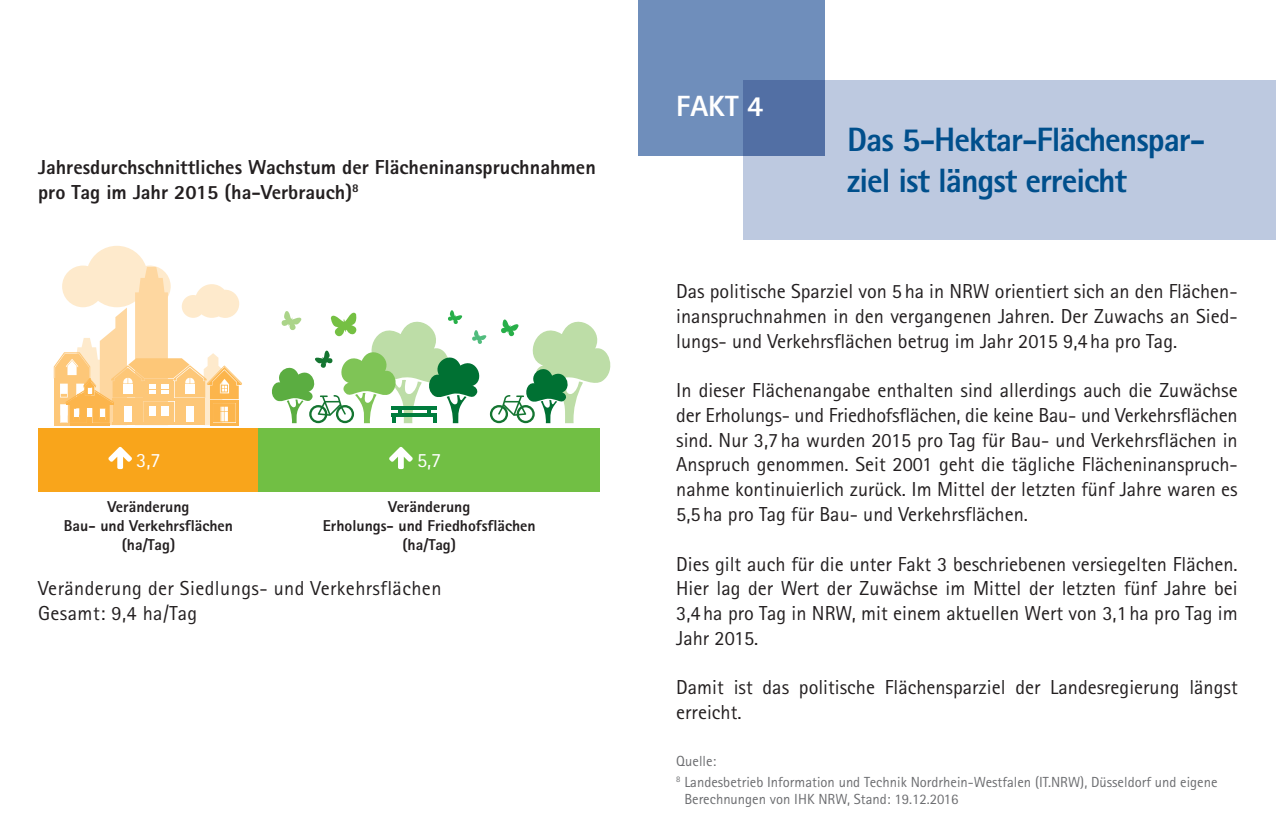
<style>
.page{position:relative;width:1276px;height:830px;background:#fff}
.page>*{position:absolute;margin:0;border:0;box-sizing:border-box;transform-origin:0 0}
.t1{font:800 33.75px/40.5px "Rotis Sans Serif Pro";letter-spacing:-.03em;color:#004f8c}
.t2{font:800 29.25px "Rotis Sans Serif Pro";color:#fff}
.t3{font:20.25px/24.8px "Rotis Sans Serif Pro";color:#231f20;text-align:justify}
.t4{font:800 20.25px/24.8px "Rotis Sans Serif Pro";color:#231f20}
.t5{font:20.25px/24.8px "Rotis Sans Serif Pro";letter-spacing:.02em;color:#231f20}
.t6{font:20.25px "Rotis Sans Serif Pro";color:#fff}
.t7{font:800 15.75px/18.9px "Rotis Sans Serif Pro";color:#231f20;text-align:center}
.t8{font:14.62px/20.7px "Rotis Sans Serif Pro";color:#6c6d70}
</style>
<div class="page">
<div style="left:742px;top:80px;width:534px;height:159px;background:#bdc9e0"></div>
<svg style="left:638px;top:0;width:186px;height:156px;background:#6887b6"></svg>
<div style="left:258px;top:428px;width:341px;height:63px;background:#71bf44"></div>
<div style="left:38px;top:428px;width:220px;height:63px;background:#f9a51b"></div>
<svg style="left:54px;top:246px;width:188px;height:179px"></svg>
<svg style="left:272px;top:310px;width:339px;height:113px"></svg>
<svg style="left:108px;top:446px;width:24px;height:23px"></svg>
<svg style="left:389px;top:447px;width:24px;height:22px"></svg>
<p class="t4" style="left:38px;top:155px;width:559px">Jahresdurchschnittliches Wachstum der Flächeninanspruchnahmen pro Tag im Jahr 2015 (ha-Verbrauch)<sup>8</sup></p>
<p class="t6" style="left:136px;top:448px;width:26px">3,7</p>
<p class="t6" style="left:417px;top:448px;width:26px">5,7</p>
<p class="t7" style="left:323px;top:497px;width:214px">Veränderung<br>Erholungs- und Friedhofsflächen (ha/Tag)</p>
<p class="t7" style="left:64px;top:497px;width:171px">Veränderung<br>Bau- und Verkehrsflächen (ha/Tag)</p>
<p class="t5" style="left:38px;top:576px;width:405px">Veränderung der Siedlungs- und Verkehrsflächen<br>Gesamt: 9,4 ha/Tag</p>
<h2 class="t2" style="left:676px;top:87px;width:89px">FAKT 4</h2>
<h1 class="t1" style="left:847px;top:119px;width:360px">Das 5-Hektar-Flächenspar&shy;ziel ist längst erreicht</h1>
<p class="t3" style="left:676px;top:279px;width:563px">Das politische Sparziel von 5 ha in NRW orientiert sich an den Flächen&shy;inanspruchnahmen in den vergangenen Jahren. Der Zuwachs an Sied&shy;lungs- und Verkehrsflächen betrug im Jahr 2015 9,4 ha pro Tag.</p>
<p class="t3" style="left:676px;top:378px;width:563px">In dieser Flächenangabe enthalten sind allerdings auch die Zuwächse der Erholungs- und Friedhofsflächen, die keine Bau- und Verkehrsflächen sind. Nur 3,7 ha wurden 2015 pro Tag für Bau- und Verkehrsflächen in Anspruch genommen. Seit 2001 geht die tägliche Flächeninanspruch&shy;nahme kontinuierlich zurück. Im Mittel der letzten fünf Jahre waren es 5,5 ha pro Tag für Bau- und Verkehrsflächen.</p>
<p class="t3" style="left:676px;top:551px;width:563px">Dies gilt auch für die unter Fakt 3 beschriebenen versiegelten Flächen.<br>Hier lag der Wert der Zuwächse im Mittel der letzten fünf Jahre bei 3,4 ha pro Tag in NRW, mit einem aktuellen Wert von 3,1 ha pro Tag im Jahr 2015.</p>
<p class="t3" style="left:676px;top:675px;width:563px">Damit ist das politische Flächensparziel der Landesregierung längst erreicht.</p>
<p class="t8" style="left:676px;top:750px;width:543px">Quelle:<br><sup>8</sup> Landesbetrieb Information und Technik Nordrhein-Westfalen (IT.NRW), Düsseldorf und eigene</p>
<p class="t8" style="left:684px;top:788px;width:276px">Berechnungen von IHK NRW, Stand: 19.12.2016</p>
</div>
